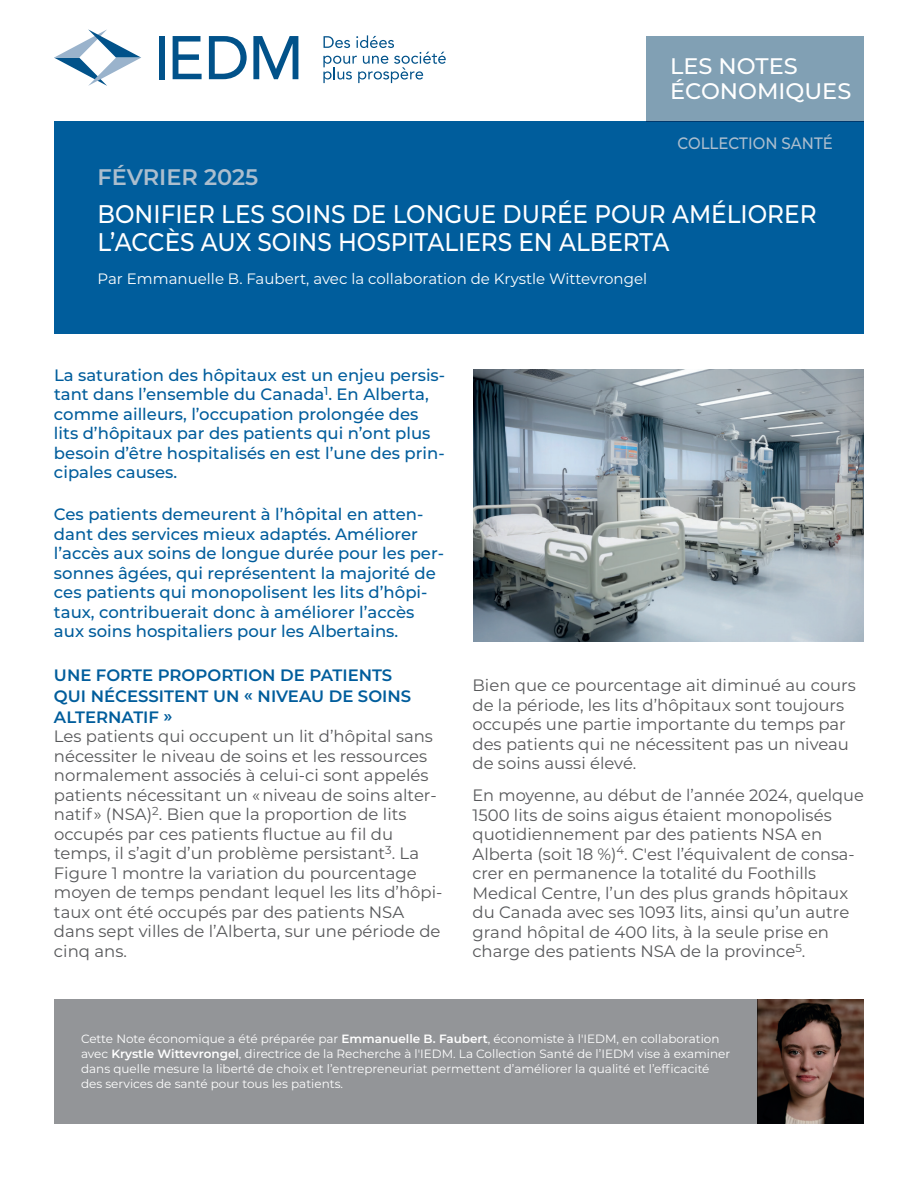
<style>
.page{position:relative;width:918px;height:1188px;background:#fff}
.page>*{position:absolute;margin:0;border:0;box-sizing:border-box;transform-origin:0 0}
.t1{font:500 25.5px/28.5px "Montserrat";color:#fff;scale:.91 1}
.t2{font:500 22.5px/25.5px "Montserrat";color:#fff}
.t3{font:600 22.5px "Montserrat";color:#acbece}
.t4{font:16.5px/19.5px "Montserrat";color:#57585a}
.t5{font:500 16.5px/19.5px "Montserrat";color:#005d9c}
.t6{font:600 16.5px/21px "Montserrat";color:#005d9c}
.t7{font:500 16.5px "Montserrat";color:#acbece;scale:.91 1}
.t8{font:15px "Montserrat";color:#fff}
.t9{font:12px/15px "Montserrat";color:#fff}
.s1{font-weight:600}
</style>
<div class="page">
<div style="left:54px;top:121px;width:810px;height:212px;background:#005d9c"></div>
<div style="left:646px;top:36px;width:218px;height:85px;background:#81a0b4"></div>
<svg style="left:323px;top:35px;width:123px;height:48px"></svg>
<div style="left:159px;top:36px;width:6px;height:43px;background:#01528a"></div>
<svg style="left:173px;top:36px;width:29px;height:43px"></svg>
<svg style="left:209px;top:36px;width:38px;height:43px"></svg>
<svg style="left:253px;top:36px;width:45px;height:43px"></svg>
<svg style="left:54px;top:29px;width:87px;height:57px"></svg>
<img style="left:757px;top:999px;width:107px;height:125px">
<div style="left:54px;top:999px;width:703px;height:125px;background:#939598"></div>
<img style="left:473px;top:369px;width:391px;height:272px">
<h2 class="t2" style="left:670px;top:52px;width:183px">LES NOTES<br>ÉCONOMIQUES</h2>
<p class="t7" style="left:677px;top:132px;width:172px">COLLECTION SANTÉ</p>
<h2 class="t3" style="left:98px;top:162px;width:162px">FÉVRIER 2025</h2>
<h1 class="t1" style="left:98px;top:199px;width:792px">BONIFIER LES SOINS DE LONGUE DURÉE POUR AMÉLIORER<br>L’ACCÈS AUX SOINS HOSPITALIERS EN ALBERTA</h1>
<p class="t8" style="left:98px;top:269px;width:551px">Par Emmanuelle B. Faubert, avec la collaboration de Krystle Wittevrongel</p>
<p class="t5" style="left:54px;top:364px;width:393px">La saturation des hôpitaux est un enjeu persis&shy;tant dans l’ensemble du Canada<sup>1</sup>. En Alberta, comme ailleurs, l’occupation prolongée des lits d’hôpitaux par des patients qui n’ont plus besoin d’être hospitalisés en est l’une des prin&shy;cipales causes.</p>
<p class="t5" style="left:54px;top:504px;width:392px">Ces patients demeurent à l’hôpital en atten&shy;dant des services mieux adaptés. Améliorer l’accès aux soins de longue durée pour les per&shy;sonnes âgées, qui représentent la majorité de ces patients qui monopolisent les lits d’hôpi&shy;taux, contribuerait donc à améliorer l’accès aux soins hospitaliers pour les Albertains.</p>
<p class="t6" style="left:54px;top:664px;width:359px">UNE FORTE PROPORTION DE PATIENTS<br>QUI NÉCESSITENT UN « NIVEAU DE SOINS<br>ALTERNATIF »</p>
<p class="t4" style="left:54px;top:726px;width:390px">Les patients qui occupent un lit d’hôpital sans nécessiter le niveau de soins et les ressources normalement associés à celui-ci sont appelés patients nécessitant un « niveau de soins alter&shy;natif » (NSA)<sup>2</sup>. Bien que la proportion de lits occupés par ces patients fluctue au fil du temps, il s’agit d’un problème persistant<sup>3</sup>. La Figure 1 montre la variation du pourcentage moyen de temps pendant lequel les lits d’hôpi&shy;taux ont été occupés par des patients NSA dans sept villes de l’Alberta, sur une période de cinq ans.</p>
<p class="t4" style="left:472px;top:675px;width:385px">Bien que ce pourcentage ait diminué au cours de la période, les lits d’hôpitaux sont toujours occupés une partie importante du temps par des patients qui ne nécessitent pas un niveau de soins aussi élevé.</p>
<p class="t4" style="left:472px;top:785px;width:393px">En moyenne, au début de l’année 2024, quelque 1500 lits de soins aigus étaient monopolisés quotidiennement par des patients NSA en Alberta (soit 18 %)<sup>4</sup>. C'est l’équivalent de consa&shy;crer en permanence la totalité du Foothills Medical Centre, l’un des plus grands hôpitaux du Canada avec ses 1093 lits, ainsi qu’un autre grand hôpital de 400 lits, à la seule prise en charge des patients NSA de la province<sup>5</sup>.</p>
<p class="t9" style="left:81px;top:1031px;width:651px">Cette Note économique a été préparée par <span class="s1">Emmanuelle B. Faubert</span>, économiste à l'IEDM, en collaboration avec <span class="s1">Krystle Wittevrongel</span>, directrice de la Recherche à l'IEDM. La Collection Santé de l’IEDM vise à examiner dans quelle mesure la liberté de choix et l’entrepreneuriat permettent d’améliorer la qualité et l’efficacité des services de santé pour tous les patients.</p>
</div>
